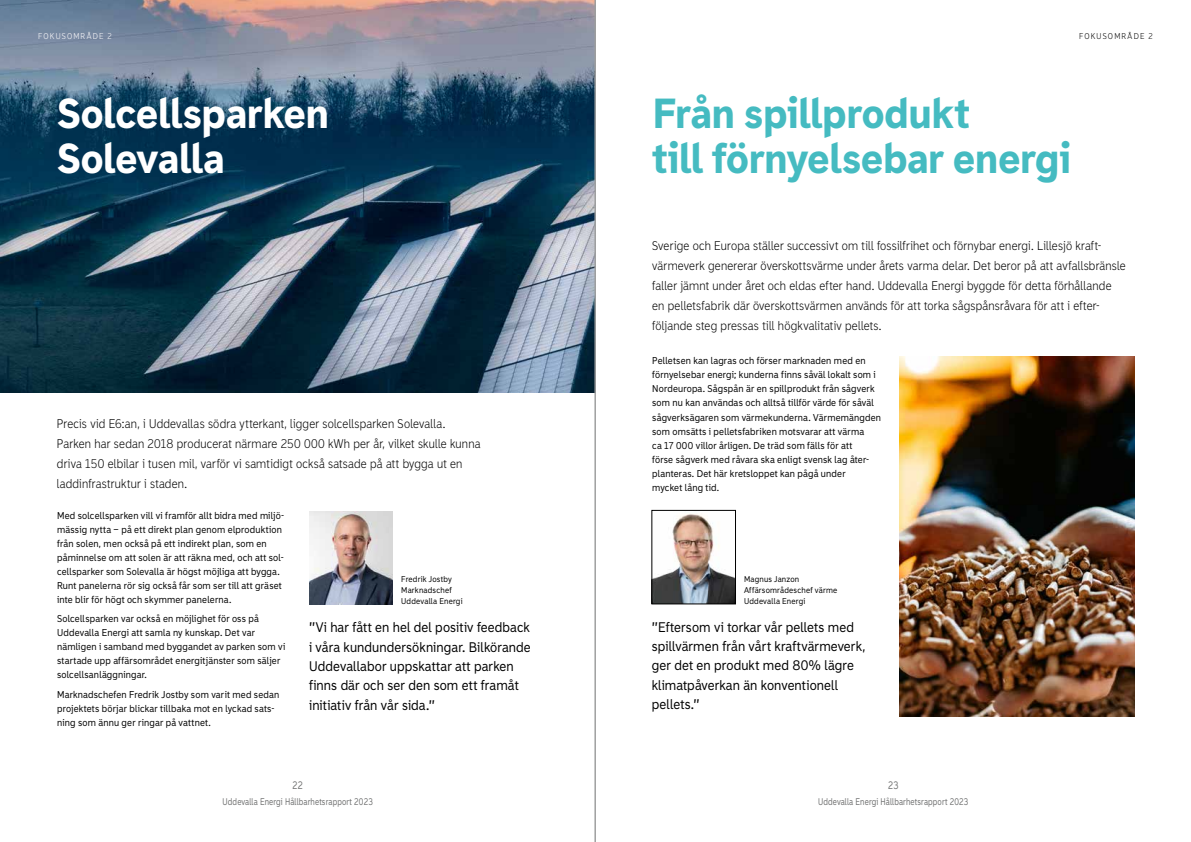
<style>
.page{position:relative;width:1191px;height:842px;background:#fff}
.page>*{position:absolute;margin:0;border:0;box-sizing:border-box;transform-origin:0 0}
.t1{font:900 40px/45px "Madras";letter-spacing:-.015em;color:#45bbc1}
.t2{font:900 40px/45px "Madras";letter-spacing:-.015em;color:#fff}
.t3{font:13.3px/19.4px "Madras";letter-spacing:.01em;color:#000}
.t4{font:300 12px/20px "Madras";letter-spacing:.02em;color:#000}
.t5{font:10.4px "Madras";color:#6f7070;scale:.87 1}
.t6{font:9.5px/14px "Madras";letter-spacing:.02em;color:#000}
.t7{font:9.2px "Madras";letter-spacing:.02em;color:#6f7070;scale:.87 1}
.t8{font:8px/11px "Madras";letter-spacing:.025em;color:#000}
.t9{font:300 8px "Madras";letter-spacing:.15em;color:#fff}
.t10{font:300 8px "Madras";letter-spacing:.15em;color:#000}
</style>
<div class="page">
<img style="left:0;top:0;width:595px;height:393px">
<img style="left:309px;top:511px;width:84px;height:93px">
<img style="left:654px;top:513px;width:79px;height:89px">
<div style="left:652px;top:510px;width:83px;height:94px;border:1px solid #000"></div>
<hr style="left:595px;top:0;width:1px;height:842px;background:#9d9e9e">
<img style="left:899px;top:357px;width:235px;height:360px">
<p class="t9" style="left:38px;top:31px;width:75px">FOKUSOMRÅDE 2</p>
<p class="t10" style="left:1079px;top:31px;width:75px">FOKUSOMRÅDE 2</p>
<h1 class="t2" style="left:57px;top:91px;width:274px">Solcellsparken<br>Solevalla</h1>
<h1 class="t1" style="left:652px;top:91px;width:420px">Från spillprodukt<br>till förnyelsebar energi</h1>
<p class="t4" style="left:57px;top:414px;width:425px">Precis vid E6:an, i Uddevallas södra ytterkant, ligger solcellsparken Solevalla.<br>Parken har sedan 2018 producerat närmare 250 000 kWh per år, vilket skulle kunna driva 150 elbilar i tusen mil, varför vi samtidigt också satsade på att bygga ut en laddinfrastruktur i staden.</p>
<p class="t4" style="left:652px;top:235px;width:475px">Sverige och Europa ställer successivt om till fossilfrihet och förnybar energi. Lillesjö kraft&shy;värmeverk genererar överskottsvärme under årets varma delar. Det beror på att avfallsbränsle faller jämnt under året och eldas efter hand. Uddevalla Energi byggde för detta förhållande en pelletsfabrik där överskottsvärmen används för att torka sågspånsråvara för att i efter&shy;följande steg pressas till högkvalitativ pellets.</p>
<p class="t6" style="left:652px;top:354px;width:230px">Pelletsen kan lagras och förser marknaden med en förnyelsebar energi; kunderna finns såväl lokalt som i Nordeuropa. Sågspån är en spillprodukt från sågverk som nu kan användas och alltså tillför värde för såväl sågverksägaren som värmekunderna. Värmemängden som omsätts i pelletsfabriken motsvarar att värma<br>ca 17 000 villor årligen. De träd som fälls för att<br>förse sågverk med råvara ska enligt svensk lag åter&shy;planteras. Det här kretsloppet kan pågå under<br>mycket lång tid.</p>
<p class="t6" style="left:57px;top:508px;width:228px">Med solcellsparken vill vi framför allt bidra med miljö&shy;mässig nytta – på ett direkt plan genom elproduktion från solen, men också på ett indirekt plan, som en påminnelse om att solen är att räkna med, och att sol&shy;cellsparker som Solevalla är högst möjliga att bygga.<br>Runt panelerna rör sig också får som ser till att gräset inte blir för högt och skymmer panelerna.</p>
<p class="t6" style="left:57px;top:612px;width:230px">Solcellsparken var också en möjlighet för oss på Uddevalla Energi att samla ny kunskap. Det var nämligen i samband med byggandet av parken som vi startade upp affärsområdet energitjänster som säljer solcellsanläggningar.</p>
<p class="t6" style="left:57px;top:687px;width:224px">Marknadschefen Fredrik Jostby som varit med sedan projektets börjar blickar tillbaka mot en lyckad sats&shy;ning som ännu ger ringar på vattnet.</p>
<p class="t8" style="left:401px;top:574px;width:63px">Fredrik Jostby<br>Marknadschef<br>Uddevalla Energi</p>
<p class="t8" style="left:744px;top:573px;width:95px">Magnus Janzon<br>Affärsområdeschef värme<br>Uddevalla Energi</p>
<h2 class="t3" style="left:309px;top:618px;width:223px">”Vi har fått en hel del positiv feedback i våra kundundersökningar. Bilkörande Uddevallabor uppskattar att parken finns där och ser den som ett framåt initiativ från vår sida.”</h2>
<h2 class="t3" style="left:652px;top:617px;width:215px">”Eftersom vi torkar vår pellets med spillvärmen från vårt kraftvärmeverk, ger det en produkt med 80% lägre klimatpåverkan än konventionell pellets.”</h2>
<p class="t5" style="left:292px;top:779px;width:13px">22</p>
<p class="t7" style="left:222px;top:796px;width:174px">Uddevalla Energi Hållbarhetsrapport 2023</p>
<p class="t5" style="left:888px;top:779px;width:13px">23</p>
<p class="t7" style="left:818px;top:796px;width:174px">Uddevalla Energi Hållbarhetsrapport 2023</p>
</div>
